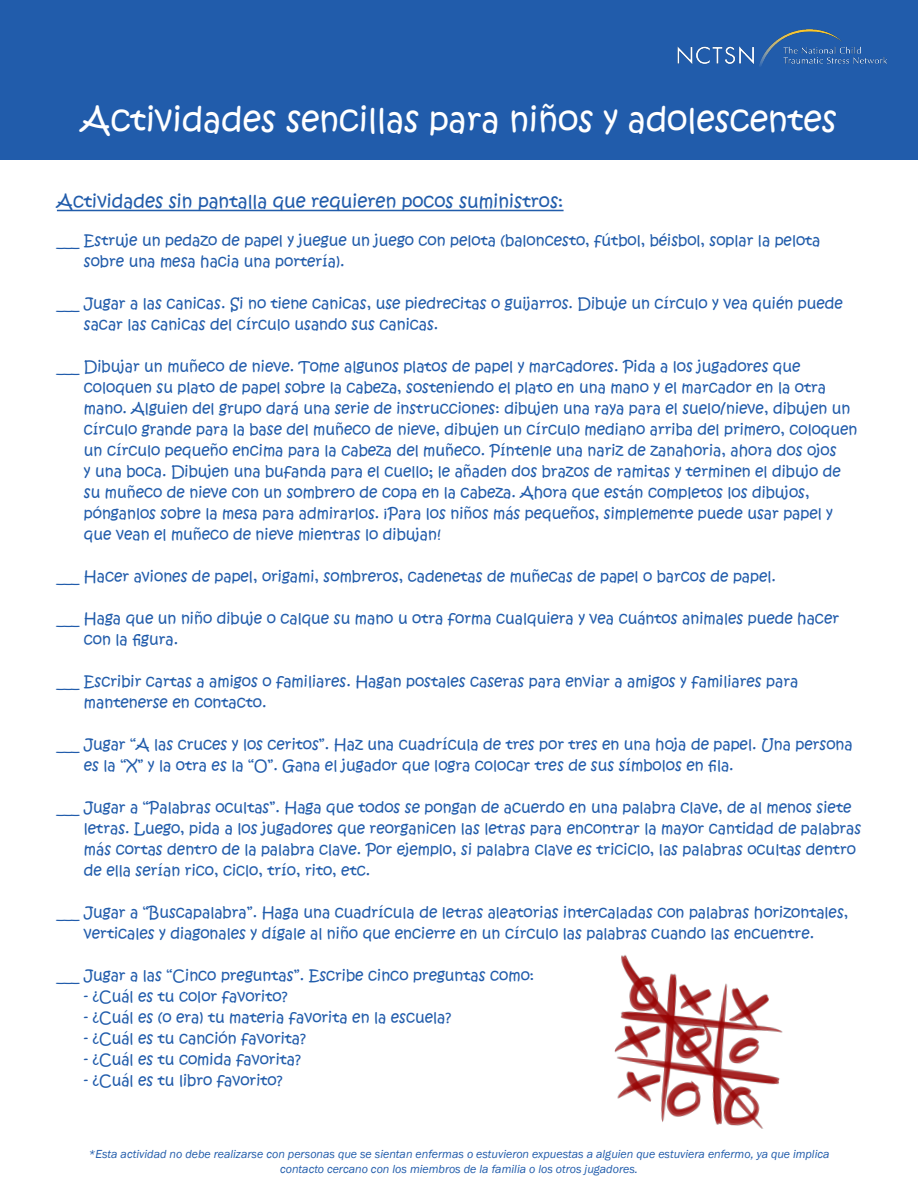
<style>
.page{position:relative;width:918px;height:1188px;background:#fff}
.page>*{position:absolute;margin:0;border:0;box-sizing:border-box;transform-origin:0 0}
.t1{font:33px "Kristen ITC";color:#fff}
.t2{font:18px "Kristen ITC";color:#215cab}
.t3{font:15px/21px "Kristen ITC";color:#215cab}
.t4{font:italic 12px/15px "Franklin Gothic";color:#215cab;text-align:center}
</style>
<div class="page">
<div style="left:0;top:0;width:918px;height:160px;background:#215cab"></div>
<img style="left:677px;top:29px;width:210px;height:37px">
<hr style="left:57px;top:210px;width:507px;height:1px;background:#215cab">
<img style="left:614px;top:955px;width:169px;height:174px">
<p class="t1" style="left:81px;top:98px;width:757px">Actividades sencillas para niños y adolescentes</p>
<p class="t2" style="left:57px;top:190px;width:508px">Actividades sin pantalla que requieren pocos suministros:</p>
<p class="t3" style="left:84px;top:230px;width:738px;text-indent:-27px">___ Estruje un pedazo de papel y juegue un juego con pelota (baloncesto, fútbol, béisbol, soplar la pelota sobre una mesa hacia una portería).</p>
<p class="t3" style="left:84px;top:293px;width:760px;text-indent:-27px">___ Jugar a las canicas. Si no tiene canicas, use piedrecitas o guijarros. Dibuje un círculo y vea quién puede sacar las canicas del círculo usando sus canicas.</p>
<p class="t3" style="left:84px;top:356px;width:775px;text-indent:-27px">___ Dibujar un muñeco de nieve. Tome algunos platos de papel y marcadores. Pida a los jugadores que coloquen su plato de papel sobre la cabeza, sosteniendo el plato en una mano y el marcador en la otra mano. Alguien del grupo dará una serie de instrucciones: dibujen una raya para el suelo/nieve, dibujen un círculo grande para la base del muñeco de nieve, dibujen un círculo mediano arriba del primero, coloquen un círculo pequeño encima para la cabeza del muñeco. Píntenle una nariz de zanahoria, ahora dos ojos<br>y una boca. Dibujen una bufanda para el cuello; le añaden dos brazos de ramitas y terminen el dibujo de su muñeco de nieve con un sombrero de copa en la cabeza. Ahora que están completos los dibujos, pónganlos sobre la mesa para admirarlos. ¡Para los niños más pequeños, simplemente puede usar papel y que vean el muñeco de nieve mientras lo dibujan!</p>
<p class="t3" style="left:57px;top:566px;width:721px">___ Hacer aviones de papel, origami, sombreros, cadenetas de muñecas de papel o barcos de papel.</p>
<p class="t3" style="left:84px;top:608px;width:757px;text-indent:-27px">___ Haga que un niño dibuje o calque su mano u otra forma cualquiera y vea cuántos animales puede hacer con la figura.</p>
<p class="t3" style="left:84px;top:671px;width:716px;text-indent:-27px">___ Escribir cartas a amigos o familiares. Hagan postales caseras para enviar a amigos y familiares para mantenerse en contacto.</p>
<p class="t3" style="left:84px;top:734px;width:770px;text-indent:-27px">___ Jugar “A las cruces y los ceritos”. Haz una cuadrícula de tres por tres en una hoja de papel. Una persona es la “X” y la otra es la “O”. Gana el jugador que logra colocar tres de sus símbolos en fila.</p>
<p class="t3" style="left:84px;top:797px;width:779px;text-indent:-27px">___ Jugar a “Palabras ocultas”. Haga que todos se pongan de acuerdo en una palabra clave, de al menos siete letras. Luego, pida a los jugadores que reorganicen las letras para encontrar la mayor cantidad de palabras más cortas dentro de la palabra clave. Por ejemplo, si palabra clave es triciclo, las palabras ocultas dentro de ella serían rico, ciclo, trío, rito, etc.</p>
<p class="t3" style="left:57px;top:902px;width:793px;text-align:center">___ Jugar a “Buscapalabra”. Haga una cuadrícula de letras aleatorias intercaladas con palabras horizontales, verticales y diagonales y dígale al niño que encierre en un círculo las palabras cuando las encuentre.</p>
<p class="t3" style="left:57px;top:965px;width:479px">___ Jugar a las “Cinco preguntas”. Escribe cinco preguntas como:</p>
<p class="t3" style="left:84px;top:986px;width:205px">- ¿Cuál es tu color favorito?</p>
<p class="t3" style="left:84px;top:1007px;width:369px">- ¿Cuál es (o era) tu materia favorita en la escuela?</p>
<p class="t3" style="left:84px;top:1028px;width:224px">- ¿Cuál es tu canción favorita?</p>
<p class="t3" style="left:84px;top:1049px;width:219px">- ¿Cuál es tu comida favorita?</p>
<p class="t3" style="left:84px;top:1070px;width:200px">- ¿Cuál es tu libro favorito?</p>
<p class="t4" style="left:88px;top:1147px;width:743px">*Esta actividad no debe realizarse con personas que se sientan enfermas o estuvieron expuestas a alguien que estuviera enfermo, ya que implica contacto cercano con los miembros de la familia o los otros jugadores.</p>
</div>
